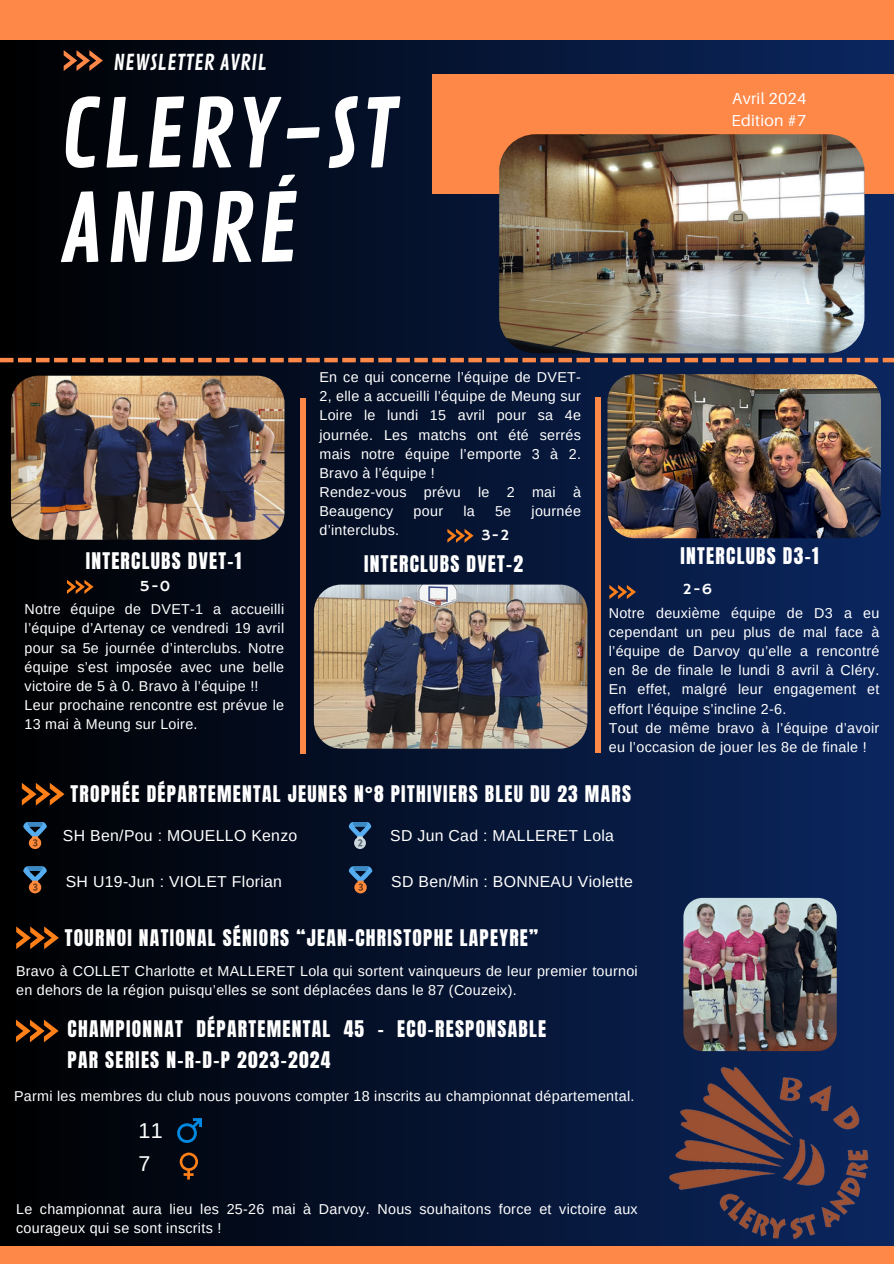
<style>
.page{position:relative;width:894px;height:1264px;background:#fff}
.page>*{position:absolute;margin:0;border:0;box-sizing:border-box;transform-origin:0 0}
.t1{font:92.7px/94.5px "Contrail One";letter-spacing:.025em;color:#fff}
.t2{font:21.45px "Arimo";color:#fff}
.t3{font:21.3px "Contrail One";letter-spacing:.015em;color:#fff}
.t4{font:19.5px/31.5px "Anton";letter-spacing:.065em;color:#fff}
.t5{font:15.9px "Aileron";letter-spacing:.015em;color:#fff}
.t6{font:15.75px "Arimo";letter-spacing:.02em;color:#fff}
.t7{font:15.75px "Hammersmith One";color:#fff}
.t8{font:14.25px/19.2px "Arimo";letter-spacing:.02em;color:#fff}
</style>
<div class="page">
<div style="left:0;top:0;width:893px;height:1263px;background:linear-gradient(to right,#000,#0c2760)"></div>
<svg style="left:447px;top:529px;width:26px;height:13px"></svg>
<svg style="left:64px;top:50px;width:39px;height:21px"></svg>
<div style="left:0;top:0;width:893px;height:39px;background:#fe8848"></div>
<div style="left:0;top:1246px;width:893px;height:17px;background:#fe8848"></div>
<svg style="left:16px;top:1019px;width:43px;height:23px"></svg>
<svg style="left:67px;top:579px;width:27px;height:15px"></svg>
<div style="left:300px;top:398px;width:5px;height:356px;background:#fe8848"></div>
<div style="left:432px;top:74px;width:461px;height:120px;background:#fe8848"></div>
<svg style="left:609px;top:585px;width:26px;height:14px"></svg>
<svg style="left:0;top:358px;width:893px;height:4px;background:#c06b42"></svg>
<img style="left:499px;top:134px;width:365px;height:219px;border-radius:37px">
<img style="left:662px;top:1056px;width:210px;height:190px">
<img style="left:11px;top:376px;width:273px;height:163px;border-radius:27px">
<svg style="left:22px;top:782px;width:42px;height:23px"></svg>
<div style="left:595px;top:397px;width:5px;height:356px;background:#fe8848"></div>
<svg style="left:179px;top:1152px;width:19px;height:27px"></svg>
<svg style="left:176px;top:1118px;width:26px;height:25px"></svg>
<svg style="left:23px;top:822px;width:24px;height:27px"></svg>
<svg style="left:23px;top:866px;width:24px;height:27px"></svg>
<svg style="left:348px;top:822px;width:24px;height:27px"></svg>
<svg style="left:348px;top:866px;width:25px;height:27px"></svg>
<svg style="left:16px;top:926px;width:43px;height:23px"></svg>
<img style="left:683px;top:897px;width:153px;height:154px">
<img style="left:314px;top:584px;width:273px;height:164px;border-radius:27px">
<img style="left:607px;top:374px;width:273px;height:164px;border-radius:27px">
<p class="t3" style="left:114px;top:49px;width:154px">NEWSLETTER AVRIL</p>
<p class="t1" style="left:60px;top:90px;width:338px">CLERY-ST<br>ANDRÉ</p>
<h2 class="t5" style="left:732px;top:89px;width:75px">Avril 2024</h2>
<p class="t5" style="left:731px;top:110px;width:76px">Edition #7</p>
<p class="t8" style="left:319px;top:367px;width:263px;text-align:justify">En ce qui concerne l’équipe de DVET-2, elle a accueilli l’équipe de Meung sur Loire le lundi 15 avril pour sa 4e journée. Les matchs ont été serrés mais notre équipe l’emporte 3 à 2.<br>Bravo à l’équipe !</p>
<p class="t8" style="left:319px;top:482px;width:263px">Rendez-vous prévu le 2 mai à<br>Beaugency</p>
<p class="t8" style="left:413px;top:501px;width:31px">pour</p>
<p class="t8" style="left:463px;top:501px;width:13px">la</p>
<p class="t8" style="left:495px;top:501px;width:18px">5e</p>
<p class="t8" style="left:531px;top:501px;width:51px">journée</p>
<p class="t8" style="left:319px;top:520px;width:81px">d’interclubs.</p>
<p class="t7" style="left:481px;top:525px;width:30px">3-2</p>
<p class="t4" style="left:86px;top:545px;width:157px">INTERCLUBS DVET-1</p>
<p class="t4" style="left:364px;top:548px;width:160px">INTERCLUBS DVET-2</p>
<p class="t4" style="left:680px;top:540px;width:139px">INTERCLUBS D3-1</p>
<p class="t7" style="left:140px;top:577px;width:32px">5-0</p>
<h2 class="t7" style="left:682px;top:579px;width:31px">2-6</h2>
<p class="t8" style="left:25px;top:599px;width:261px;text-align:justify">Notre équipe de DVET-1 a accueilli l’équipe d’Artenay ce vendredi 19 avril pour sa 5e journée d’interclubs. Notre équipe s’est imposée avec une belle victoire de 5 à 0. Bravo à l’équipe !!</p>
<p class="t8" style="left:25px;top:695px;width:261px">Leur prochaine rencontre est prévue le<br>13 mai à Meung sur Loire.</p>
<p class="t8" style="left:608px;top:603px;width:272px;text-align:justify">Notre deuxième équipe de D3 a eu cependant un peu plus de mal face à l’équipe de Darvoy qu’elle a rencontré en 8e de finale le lundi 8 avril à Cléry.<br>En effet, malgré leur engagement et effort l’équipe s’incline 2-6.</p>
<h2 class="t8" style="left:608px;top:718px;width:272px">Tout de même bravo à l’équipe d’avoir eu l’occasion de jouer les 8e de finale !</h2>
<p class="t4" style="left:70px;top:778px;width:562px">TROPHÉE DÉPARTEMENTAL JEUNES N°8 PITHIVIERS BLEU DU 23 MARS</p>
<p class="t6" style="left:390px;top:826px;width:225px">SD Jun Cad : MALLERET Lola</p>
<p class="t6" style="left:391px;top:873px;width:243px">SD Ben/Min : BONNEAU Violette</p>
<p class="t4" style="left:65px;top:922px;width:474px">TOURNOI NATIONAL SÉNIORS “JEAN-CHRISTOPHE LAPEYRE”</p>
<p class="t8" style="left:16px;top:961px;width:623px">Bravo à COLLET Charlotte et MALLERET Lola qui sortent vainqueurs de leur premier tournoi en dehors de la région puisqu’elles se sont déplacées dans le 87 (Couzeix).</p>
<h2 class="t6" style="left:63px;top:826px;width:236px">SH Ben/Pou : MOUELLO Kenzo</h2>
<p class="t6" style="left:66px;top:873px;width:218px">SH U19-Jun : VIOLET Florian</p>
<p class="t4" style="left:67px;top:1012px;width:480px">CHAMPIONNAT DÉPARTEMENTAL 45 - ECO-RESPONSABLE<br>PAR SERIES N-R-D-P 2023-2024</p>
<p class="t8" style="left:14px;top:1086px;width:621px">Parmi les membres du club nous pouvons compter 18 inscrits au championnat départemental.</p>
<p class="t2" style="left:138px;top:1118px;width:26px">11</p>
<p class="t2" style="left:138px;top:1151px;width:13px">7</p>
<p class="t8" style="left:16px;top:1199px;width:623px">Le championnat aura lieu les 25-26 mai à Darvoy. Nous souhaitons force et victoire aux courageux qui se sont inscrits !</p>
</div>
